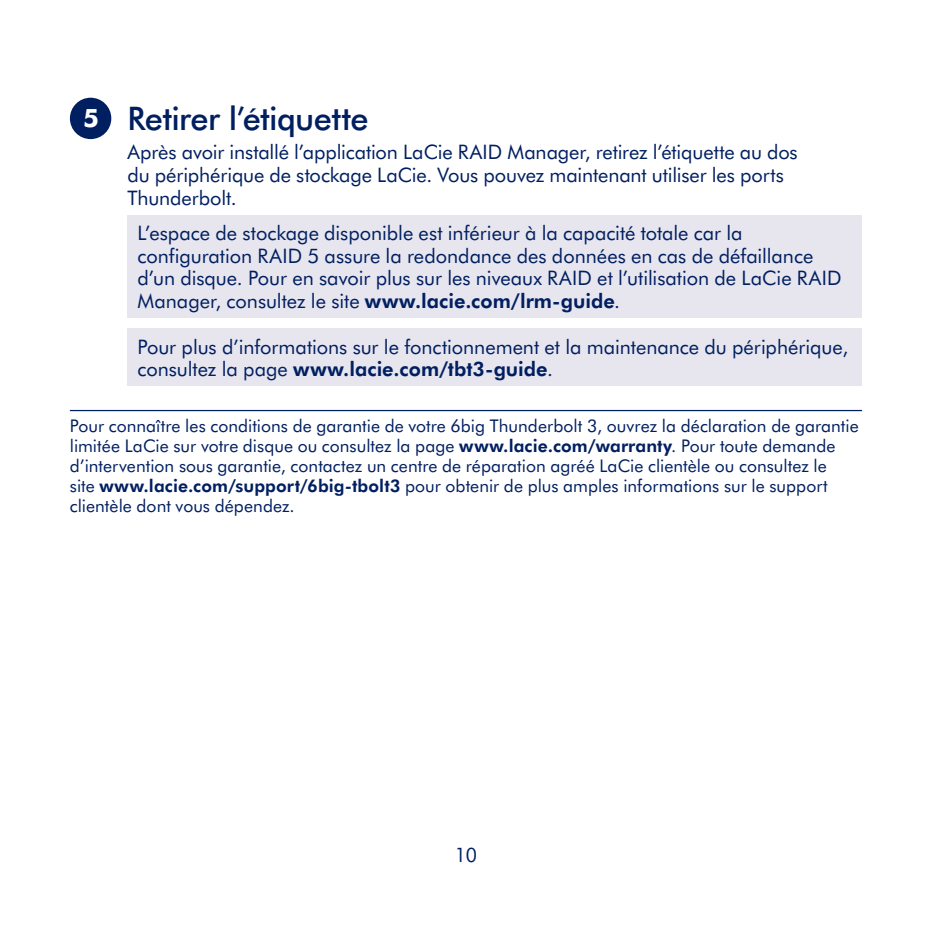
<style>
.page{position:relative;width:932px;height:927px;background:#fff}
.page>*{position:absolute;margin:0;border:0;box-sizing:border-box;transform-origin:0 0}
.t1{font:500 32.5px "Futura BT";letter-spacing:-.02em;color:#001f61}
.t2{font:20px/22.5px "Futura BT";letter-spacing:-.005em;color:#001f61}
.t3{font:20px "Futura BT";letter-spacing:-.005em;color:#001f61;scale:.95 1}
.t4{font:17.5px/20px "Futura BT";letter-spacing:.005em;color:#001f61}
.s1{font-weight:700;font-size:25.25px;color:#fff}
.s2{font-weight:800}
</style>
<div class="page">
<hr style="left:70px;top:410px;width:792px;height:1px;background:#001f61">
<div style="left:70px;top:98px;width:41px;height:41px;background:#001f61;border-radius:50%"></div>
<div style="left:127px;top:215px;width:735px;height:103px;background:#e7e5ee"></div>
<div style="left:127px;top:328px;width:735px;height:58px;background:#e7e5ee"></div>
<h1 class="t1" style="left:83px;top:99px;width:287px"><span class="s1">5</span> Retirer l’étiquette</h1>
<p class="t2" style="left:127px;top:141px;width:672px">Après avoir installé l’application LaCie RAID Manager, retirez l’étiquette au dos du périphérique de stockage LaCie. Vous pouvez maintenant utiliser les ports<br>Thunderbolt.</p>
<p class="t2" style="left:137px;top:222px;width:706px">L’espace de stockage disponible est inférieur à la capacité totale car la configuration RAID 5 assure la redondance des données en cas de défaillance d’un disque. Pour en savoir plus sur les niveaux RAID et l’utilisation de LaCie RAID Manager, consultez le site <span class="s2">www.lacie.com/lrm-guide</span>.</p>
<p class="t2" style="left:137px;top:335px;width:712px">Pour plus d’informations sur le fonctionnement et la maintenance du périphérique, consultez la page <span class="s2">www.lacie.com/tbt3-guide</span>.</p>
<p class="t4" style="left:70px;top:416px;width:790px">Pour connaître les conditions de garantie de votre 6big Thunderbolt 3, ouvrez la déclaration de garantie limitée LaCie sur votre disque ou consultez la page <span class="s2">www.lacie.com/warranty</span>. Pour toute demande d’intervention sous garantie, contactez un centre de réparation agréé LaCie clientèle ou consultez le<br>site <span class="s2">www.lacie.com/support/6big-tbolt3</span> pour obtenir de plus amples informations sur le support clientèle dont vous dépendez.</p>
<p class="t3" style="left:455px;top:842px;width:25px">10</p>
</div>
